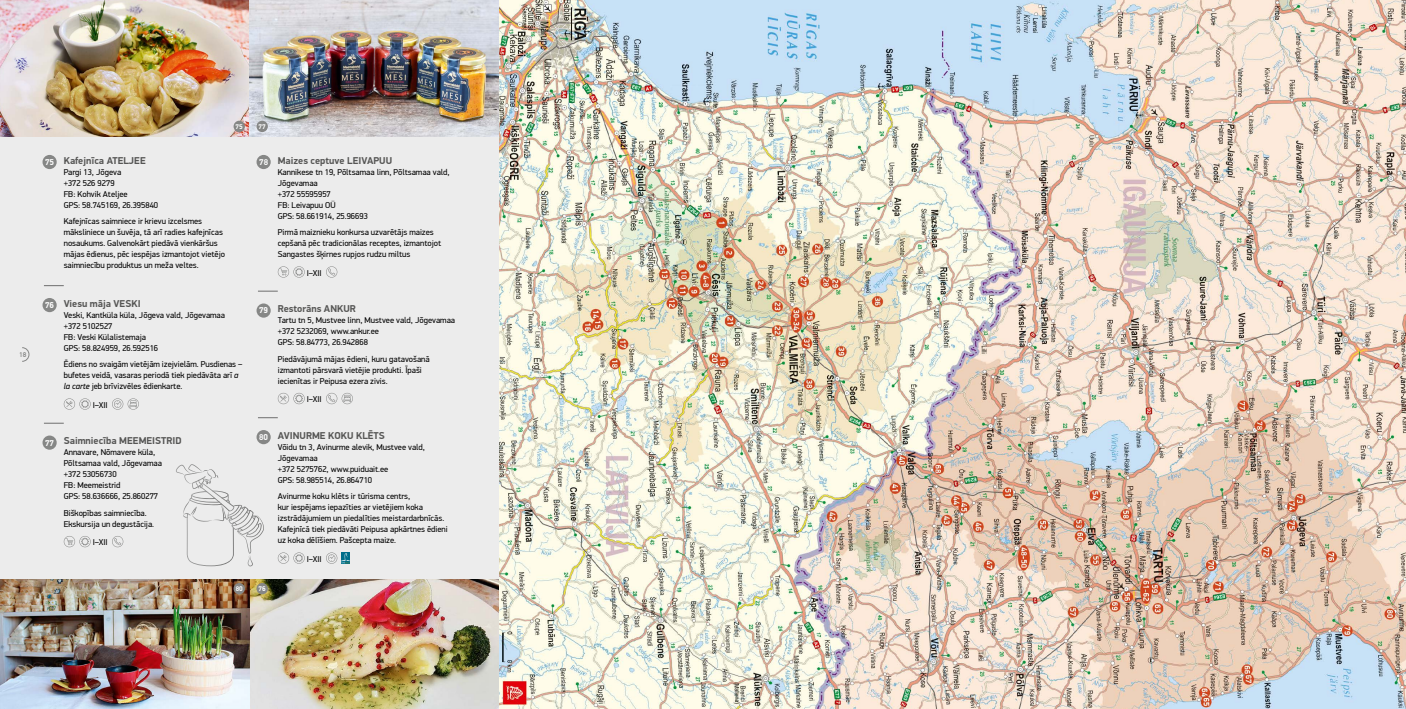
<style>
.page{position:relative;width:1406px;height:709px;background:#fff}
.page>*{position:absolute;margin:0;border:0;box-sizing:border-box;transform-origin:0 0}
.t1{font:700 10px "PF Din Display Pro";color:#565655}
.t2{font:8.5px/11px "PF Din Display Pro";color:#000}
.t3{font:700 8.5px "PF Din Display Pro";color:#fff}
.t4{font:500 7px "PF Din Display Pro";color:#868786}
.t5{font:700 6.8px "PF Din Display Pro";color:#fff}
.s1{font-style:italic}
</style>
<div class="page">
<div style="left:0;top:0;width:499px;height:709px;background:#ececec"></div>
<img style="left:499px;top:0;width:907px;height:709px">
<svg style="left:44px;top:285px;width:20px;height:1px"></svg>
<svg style="left:44px;top:423px;width:20px;height:1px"></svg>
<svg style="left:64px;top:398px;width:27px;height:12px"></svg>
<svg style="left:112px;top:398px;width:27px;height:12px"></svg>
<svg style="left:64px;top:536px;width:27px;height:11px"></svg>
<svg style="left:112px;top:536px;width:11px;height:11px"></svg>
<div style="left:43px;top:155px;width:14px;height:14px;background:#868786;border-radius:50%"></div>
<div style="left:43px;top:298px;width:14px;height:14px;background:#868786;border-radius:50%"></div>
<div style="left:43px;top:435px;width:14px;height:15px;background:#868786;border-radius:50%"></div>
<svg style="left:258px;top:291px;width:20px;height:1px"></svg>
<svg style="left:258px;top:417px;width:20px;height:1px"></svg>
<svg style="left:278px;top:266px;width:27px;height:12px"></svg>
<svg style="left:326px;top:266px;width:11px;height:12px"></svg>
<svg style="left:278px;top:393px;width:27px;height:11px"></svg>
<svg style="left:326px;top:393px;width:27px;height:11px"></svg>
<svg style="left:278px;top:552px;width:27px;height:12px"></svg>
<svg style="left:326px;top:552px;width:24px;height:12px"></svg>
<div style="left:257px;top:155px;width:14px;height:14px;background:#868786;border-radius:50%"></div>
<div style="left:257px;top:303px;width:14px;height:15px;background:#868786;border-radius:50%"></div>
<div style="left:257px;top:430px;width:14px;height:14px;background:#868786;border-radius:50%"></div>
<img style="left:249px;top:579px;width:250px;height:130px">
<img style="left:0;top:0;width:249px;height:136px">
<img style="left:0;top:579px;width:249px;height:130px">
<img style="left:249px;top:0;width:250px;height:136px">
<svg style="left:176px;top:464px;width:88px;height:102px"></svg>
<div style="left:234px;top:121px;width:11px;height:11px;background:#868786;border-radius:50%"></div>
<div style="left:234px;top:583px;width:11px;height:11px;background:#868786;border-radius:50%"></div>
<div style="left:257px;top:121px;width:11px;height:11px;background:#868786;border-radius:50%"></div>
<div style="left:257px;top:583px;width:11px;height:11px;background:#868786;border-radius:50%"></div>
<svg style="left:22px;top:347px;width:7px;height:15px"></svg>
<p class="t4" style="left:19px;top:350px;width:9px">18</p>
<p class="t5" style="left:236px;top:122px;width:9px">75</p>
<p class="t5" style="left:259px;top:122px;width:9px">77</p>
<p class="t3" style="left:45px;top:157px;width:11px">75</p>
<p class="t3" style="left:45px;top:300px;width:11px">76</p>
<p class="t3" style="left:45px;top:437px;width:11px">77</p>
<p class="t1" style="left:64px;top:154px;width:84px">Kafejnīca ATELJEE</p>
<p class="t2" style="left:64px;top:166px;width:96px">Pargi 13, Jõgeva<br>+372 526 9279<br>FB: Kohvik Ateljee<br>GPS: 58.745169, 26.395840</p>
<p class="t2" style="left:64px;top:216px;width:163px">Kafejnīcas saimniece ir krievu izcelsmes māksliniece un šuvēja, tā arī radies kafejnīcas nosaukums. Galvenokārt piedāvā vienkāršus mājas ēdienus, pēc iespējas izmantojot vietējo saimniecību produktus un meža veltes.</p>
<p class="t1" style="left:64px;top:297px;width:78px">Viesu māja VESKI</p>
<p class="t2" style="left:64px;top:309px;width:163px">Veski, Kantküla küla, Jõgeva vald, Jõgevamaa +372 5102527<br>FB: Veski Külalistemaja<br>GPS: 58.824959, 26.592516</p>
<p class="t2" style="left:64px;top:359px;width:180px">Ēdiens no svaigām vietējām izejvielām. Pusdienas – bufetes veidā, vasaras periodā tiek piedāvāta arī <span class="s1">a la carte</span> jeb brīvizvēles ēdienkarte.</p>
<p class="t2" style="left:93px;top:399px;width:17px">I–XII</p>
<p class="t1" style="left:64px;top:435px;width:119px">Saimniecība MEEMEISTRID</p>
<p class="t2" style="left:64px;top:447px;width:100px">Annavare, Nõmavere küla,<br>Põltsamaa vald, Jõgevamaa +372 53056730<br>FB: Meemeistrid<br>GPS: 58.636666, 25.860277</p>
<p class="t2" style="left:64px;top:507px;width:92px">Biškopības saimniecība.<br>Ekskursija un degustācija.</p>
<p class="t2" style="left:93px;top:537px;width:17px">I–XII</p>
<p class="t3" style="left:259px;top:157px;width:10px">78</p>
<p class="t3" style="left:259px;top:305px;width:11px">79</p>
<p class="t3" style="left:259px;top:432px;width:10px">80</p>
<p class="t1" style="left:278px;top:154px;width:116px">Maizes ceptuve LEIVAPUU</p>
<p class="t2" style="left:278px;top:166px;width:173px">Kannikese tn 19, Põltsamaa linn, Põltsamaa vald,<br>Jõgevamaa<br>+372 55595957<br>FB: Leivapuu OÜ<br>GPS: 58.661914, 25.96693</p>
<p class="t2" style="left:278px;top:227px;width:165px">Pirmā maiznieku konkursa uzvarētājs maizes cepšanā pēc tradicionālas receptes, izmantojot<br>Sangastes šķirnes rupjos rudzu miltus</p>
<p class="t2" style="left:307px;top:267px;width:17px">I–XII</p>
<p class="t1" style="left:278px;top:303px;width:79px">Restorāns ANKUR</p>
<p class="t2" style="left:278px;top:315px;width:179px">Tartu tn 5, Mustvee linn, Mustvee vald, Jõgevamaa +372 5232069, www.ankur.ee<br>GPS: 58.84773, 26.942868</p>
<p class="t2" style="left:278px;top:353px;width:153px">Piedāvājumā mājas ēdieni, kuru gatavošanā izmantoti pārsvarā vietējie produkti. Īpaši iecienītas ir Peipusa ezera zivis.</p>
<p class="t2" style="left:307px;top:394px;width:17px">I–XII</p>
<p class="t1" style="left:278px;top:429px;width:109px">AVINURME KOKU KLĒTS</p>
<p class="t2" style="left:278px;top:441px;width:149px">Võidu tn 3, Avinurme alevik, Mustvee vald,<br>Jõgevamaa<br>+372 5275762, www.puiduait.ee<br>GPS: 58.985514, 26.864710</p>
<p class="t2" style="left:278px;top:491px;width:171px">Avinurme koku klēts ir tūrisma centrs,<br>kur iespējams iepazīties ar vietējiem koka izstrādājumiem un piedalīties meistardarbnīcās.<br>Kafejnīcā tiek piedāvāti Peipusa apkārtnes ēdieni uz koka dēlīšiem. Pašcepta maize.</p>
<p class="t2" style="left:307px;top:553px;width:17px">I–XII</p>
<p class="t5" style="left:236px;top:584px;width:9px">80</p>
<p class="t5" style="left:259px;top:584px;width:9px">76</p>
</div>
